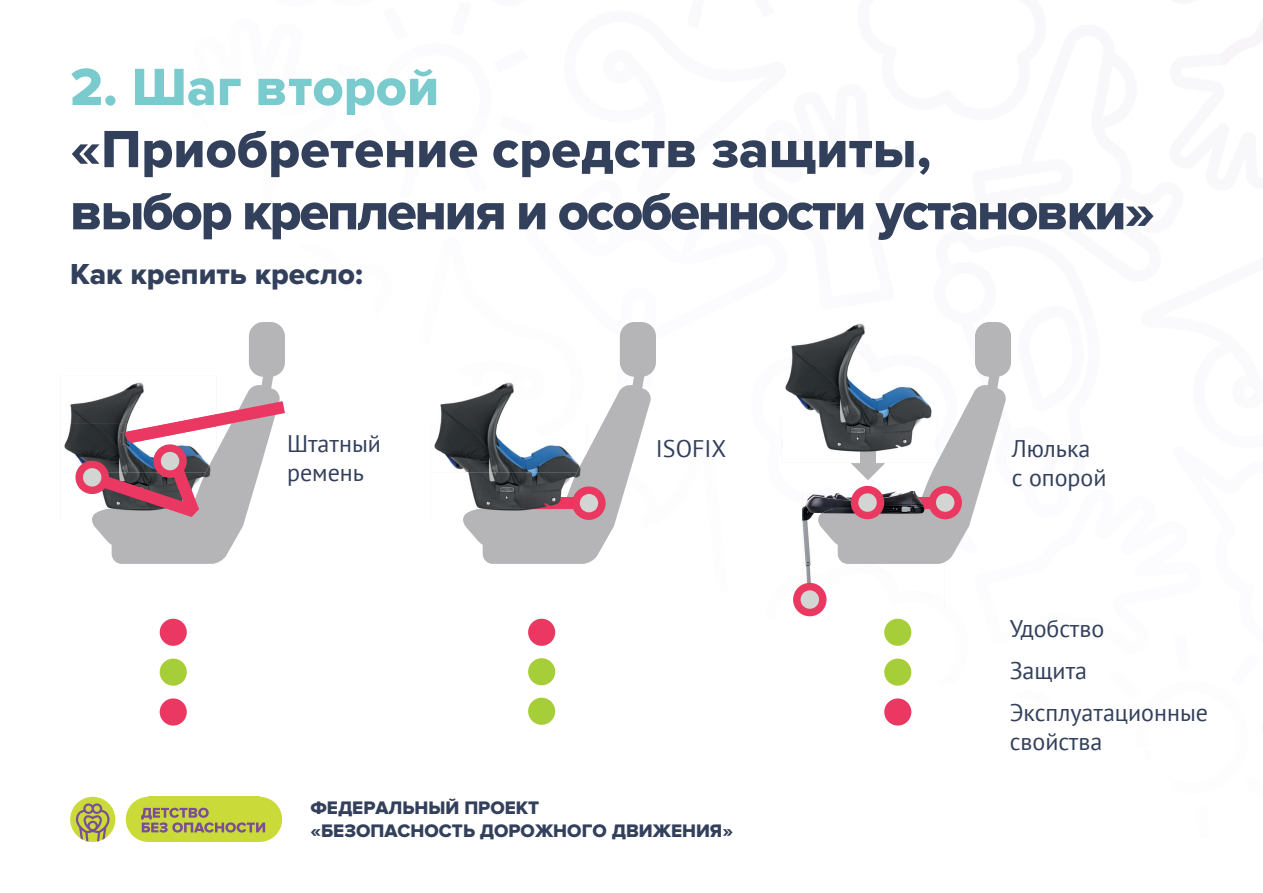
<style>
.page{position:relative;width:1263px;height:893px;background:#fff}
.page>*{position:absolute;margin:0;border:0;box-sizing:border-box;transform-origin:0 0}
.t1{font:54.3px/62.1px "Proxima Nova Extrabld";letter-spacing:-.04em;color:#33405c}
.t2{font:54.3px "Proxima Nova Extrabld";color:#7acbce}
.t3{font:30px "Proxima Nova Extrabld";color:#33405c}
.t4{font:24px/28.8px "PT Sans";color:#33405c}
.t5{font:18.75px/22.5px "Proxima Nova Extrabld";color:#33405c}
</style>
<div class="page">
<svg style="left:98px;top:322px;width:187px;height:242px"></svg>
<svg style="left:855px;top:322px;width:156px;height:240px"></svg>
<svg style="left:463px;top:322px;width:193px;height:242px"></svg>
<div style="left:148px;top:797px;width:112px;height:45px;background:#cadb39"></div>
<div style="left:126px;top:797px;width:45px;height:45px;background:#cadb39;border-radius:50%"></div>
<div style="left:237px;top:797px;width:45px;height:45px;background:#cadb39;border-radius:50%"></div>
<svg style="left:141px;top:808px;width:124px;height:24px"></svg>
<div style="left:70px;top:797px;width:45px;height:45px;background:#cadb39;border-radius:50%"></div>
<svg style="left:76px;top:803px;width:34px;height:38px"></svg>
<div style="left:884px;top:619px;width:27px;height:27px;background:#a6ce39;border-radius:50%"></div>
<div style="left:528px;top:619px;width:27px;height:27px;background:#ea3862;border-radius:50%"></div>
<div style="left:160px;top:619px;width:27px;height:27px;background:#ea3862;border-radius:50%"></div>
<div style="left:884px;top:698px;width:27px;height:27px;background:#ea3862;border-radius:50%"></div>
<div style="left:528px;top:698px;width:27px;height:27px;background:#a6ce39;border-radius:50%"></div>
<div style="left:160px;top:698px;width:27px;height:27px;background:#ea3862;border-radius:50%"></div>
<div style="left:884px;top:659px;width:27px;height:27px;background:#a6ce39;border-radius:50%"></div>
<div style="left:528px;top:658px;width:27px;height:27px;background:#a6ce39;border-radius:50%"></div>
<div style="left:160px;top:659px;width:27px;height:27px;background:#a6ce39;border-radius:50%"></div>
<img style="left:64px;top:375px;width:152px;height:81px">
<svg style="left:76px;top:401px;width:209px;height:130px"></svg>
<div style="left:79px;top:464px;width:26px;height:26px;background:#d3d5d3;border-radius:50%"></div>
<div style="left:75px;top:461px;width:34px;height:33px;border:8px solid #ea3961;border-radius:50%"></div>
<div style="left:157px;top:448px;width:26px;height:26px;background:#d3d5d3;border-radius:50%"></div>
<div style="left:153px;top:444px;width:34px;height:34px;border:8px solid #ea3961;border-radius:50%"></div>
<svg style="left:587px;top:486px;width:19px;height:34px"></svg>
<img style="left:434px;top:375px;width:153px;height:97px">
<img style="left:463px;top:472px;width:82px;height:37px">
<img style="left:545px;top:454px;width:42px;height:67px">
<img style="left:463px;top:509px;width:82px;height:12px">
<img style="left:524px;top:497px;width:48px;height:12px">
<img style="left:572px;top:487px;width:15px;height:33px">
<img style="left:802px;top:494px;width:25px;height:116px">
<img style="left:817px;top:491px;width:128px;height:73px">
<img style="left:911px;top:497px;width:18px;height:12px">
<div style="left:932px;top:490px;width:26px;height:26px;background:#d3d5d3;border-radius:50%"></div>
<div style="left:928px;top:486px;width:34px;height:33px;border:8px solid #ea3961;border-radius:50%"></div>
<div style="left:797px;top:587px;width:26px;height:25px;background:#d3d5d3;border-radius:50%"></div>
<div style="left:793px;top:583px;width:33px;height:33px;border:8px solid #ea3961;border-radius:50%"></div>
<div style="left:854px;top:490px;width:26px;height:26px;background:#d3d5d3;border-radius:50%"></div>
<div style="left:851px;top:486px;width:33px;height:33px;border:8px solid #ea3961;border-radius:50%"></div>
<svg style="left:851px;top:463px;width:34px;height:17px"></svg>
<div style="left:861px;top:436px;width:14px;height:31px;background:#b5b4b6"></div>
<img style="left:781px;top:322px;width:156px;height:140px">
<img style="left:861px;top:436px;width:14px;height:26px">
<h1 class="t2" style="left:70px;top:56px;width:370px">2. Шаг второй</h1>
<h1 class="t1" style="left:70px;top:119px;width:1086px">«Приобретение средств защиты,<br>выбор крепления и особенности установки»</h1>
<p class="t3" style="left:70px;top:257px;width:294px">Как крепить кресло:</p>
<p class="t4" style="left:287px;top:428px;width:95px">Штатный ремень</p>
<p class="t4" style="left:656px;top:434px;width:72px">ISOFIX</p>
<p class="t4" style="left:1012px;top:434px;width:96px">Люлька с опорой</p>
<p class="t5" style="left:310px;top:797px;width:424px">ФЕДЕРАЛЬНЫЙ ПРОЕКТ<br>«БЕЗОПАСНОСТЬ ДОРОЖНОГО ДВИЖЕНИЯ»</p>
<p class="t4" style="left:1010px;top:607px;width:200px;line-height:42.2px">Удобство<br>Защита<br>Эксплуатационные</p>
<p class="t4" style="left:1010px;top:726px;width:94px">свойства</p>
</div>
